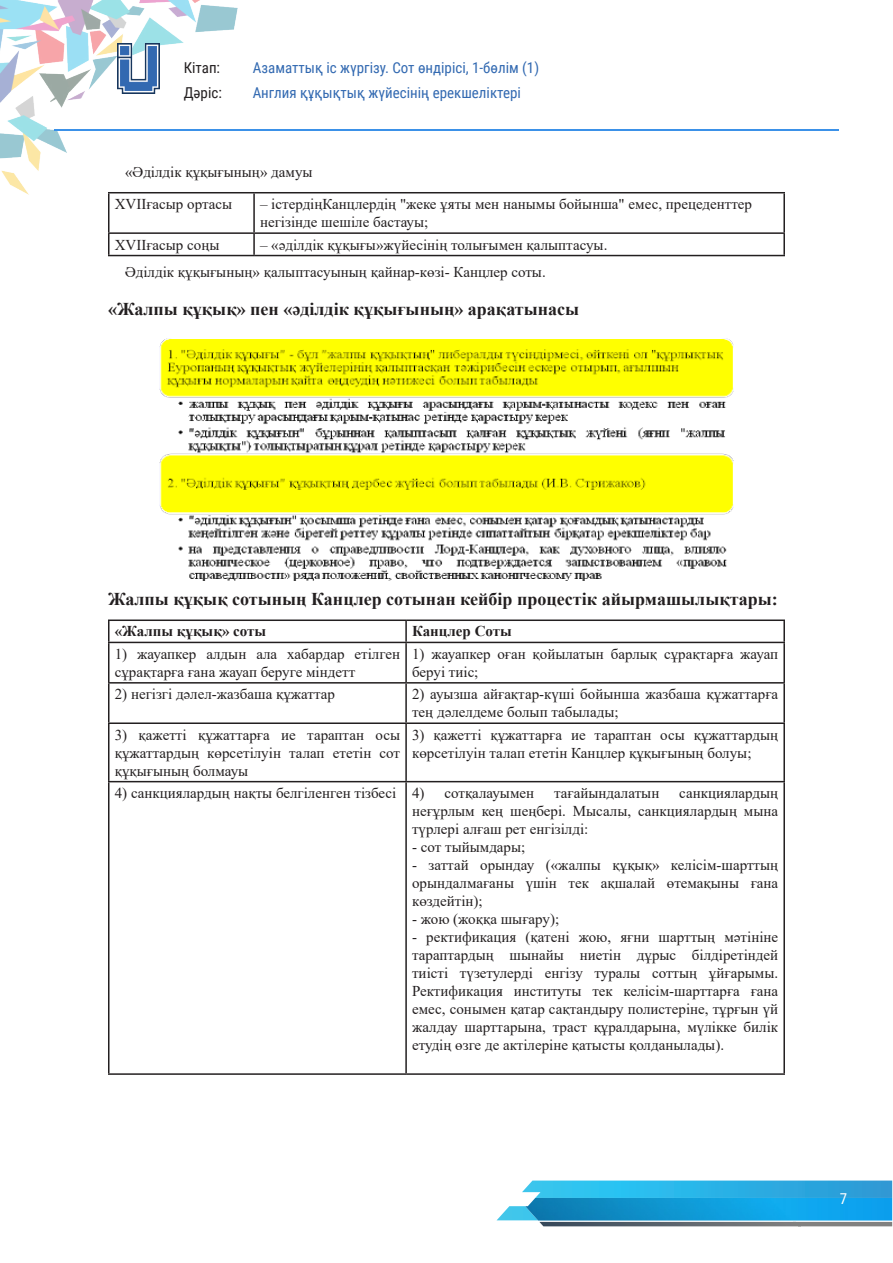
<style>
.page{position:relative;width:893px;height:1263px;background:#fff}
.page>*{position:absolute;margin:0;border:0;box-sizing:border-box;transform-origin:0 0}
.tema{font:700 18px "Times New Roman";color:#231f20}
.t1{font:15px/18px "Times New Roman";color:#231f20}
.t2{font:15px/25.5px "Roboto Condensed";color:#3269b1}
.t3{font:700 15px "Times New Roman";color:#231f20}
.t4{font:15px/25.5px "Roboto Condensed";color:#231f20}
.t5{font:15px "Roboto Condensed";color:#fff}
</style>
<div class="page">
<svg style="left:497px;top:1180px;width:395px;height:46px;background:#5bb6d9"></svg>
<img style="left:525px;top:1198px;width:367px;height:22px">
<img style="left:0;top:0;width:302px;height:195px">
<hr style="left:54px;top:129px;width:785px;height:2px;background:#3b91e8">
<img style="left:118px;top:44px;width:41px;height:49px">
<hr style="left:108px;top:192px;width:146px;height:1px;background:#231f20">
<hr style="left:108px;top:193px;width:2px;height:39px;background:#231f20">
<hr style="left:254px;top:192px;width:531px;height:1px;background:#231f20">
<hr style="left:253px;top:193px;width:2px;height:39px;background:#231f20">
<hr style="left:783px;top:193px;width:2px;height:39px;background:#231f20">
<hr style="left:108px;top:232px;width:146px;height:2px;background:#231f20">
<hr style="left:108px;top:234px;width:2px;height:21px;background:#231f20">
<hr style="left:254px;top:232px;width:531px;height:2px;background:#231f20">
<hr style="left:253px;top:234px;width:2px;height:21px;background:#231f20">
<hr style="left:783px;top:234px;width:2px;height:21px;background:#231f20">
<hr style="left:108px;top:255px;width:146px;height:1px;background:#231f20">
<hr style="left:254px;top:255px;width:531px;height:1px;background:#231f20">
<hr style="left:108px;top:619px;width:298px;height:2px;background:#231f20">
<hr style="left:108px;top:621px;width:2px;height:21px;background:#231f20">
<hr style="left:406px;top:619px;width:379px;height:2px;background:#231f20">
<hr style="left:405px;top:621px;width:2px;height:21px;background:#231f20">
<hr style="left:783px;top:621px;width:2px;height:21px;background:#231f20">
<hr style="left:108px;top:642px;width:298px;height:1px;background:#231f20">
<hr style="left:108px;top:643px;width:2px;height:39px;background:#231f20">
<hr style="left:406px;top:642px;width:379px;height:1px;background:#231f20">
<hr style="left:405px;top:643px;width:2px;height:39px;background:#231f20">
<hr style="left:783px;top:643px;width:2px;height:39px;background:#231f20">
<hr style="left:108px;top:682px;width:298px;height:2px;background:#231f20">
<hr style="left:108px;top:683px;width:2px;height:39px;background:#231f20">
<hr style="left:406px;top:682px;width:379px;height:2px;background:#231f20">
<hr style="left:405px;top:683px;width:2px;height:39px;background:#231f20">
<hr style="left:783px;top:683px;width:2px;height:39px;background:#231f20">
<hr style="left:108px;top:722px;width:298px;height:2px;background:#231f20">
<hr style="left:108px;top:724px;width:2px;height:57px;background:#231f20">
<hr style="left:406px;top:722px;width:379px;height:2px;background:#231f20">
<hr style="left:405px;top:724px;width:2px;height:57px;background:#231f20">
<hr style="left:783px;top:724px;width:2px;height:57px;background:#231f20">
<hr style="left:108px;top:781px;width:298px;height:1px;background:#231f20">
<hr style="left:108px;top:782px;width:2px;height:291px;background:#231f20">
<hr style="left:406px;top:781px;width:379px;height:1px;background:#231f20">
<hr style="left:405px;top:782px;width:2px;height:291px;background:#231f20">
<hr style="left:783px;top:782px;width:2px;height:291px;background:#231f20">
<hr style="left:108px;top:1073px;width:298px;height:2px;background:#231f20">
<hr style="left:406px;top:1073px;width:379px;height:2px;background:#231f20">
<img style="left:159px;top:338px;width:575px;height:242px">
<p class="t4" style="left:184px;top:54px;width:40px">Кітап:<br>Дәріс:</p>
<p class="t2" style="left:253px;top:54px;width:288px">Азаматтық іс жүргізу. Сот өндірісі, 1-бөлім (1)<br>Англия құқықтық жүйесінің ерекшеліктері</p>
<p class="t1" style="left:125px;top:163px;width:189px">«Әділдік құқығының» дамуы</p>
<p class="t1" style="left:115px;top:195px;width:119px">XVIIғасыр ортасы</p>
<p class="t1" style="left:260px;top:195px;width:493px">– істердіңКанцлердің "жеке ұяты мен нанымы бойынша" емес, прецеденттер негізінде шешіле бастауы;</p>
<p class="t1" style="left:115px;top:235px;width:106px">XVIIғасыр соңы</p>
<p class="t1" style="left:260px;top:235px;width:349px">– «әділдік құқығы»жүйесінің толығымен қалыптасуы.</p>
<p class="t1" style="left:125px;top:262px;width:422px">Әділдік құқығының» қалыптасуының қайнар-көзі- Канцлер соты.</p>
<p class="tema" style="left:108px;top:296px;width:473px">«Жалпы құқық» пен «әділдік құқығының» арақатынасы</p>
<p class="tema" style="left:108px;top:586px;width:671px">Жалпы құқық сотының Канцлер сотынан кейбір процестік айырмашылықтары:</p>
<p class="t3" style="left:115px;top:621px;width:153px">«Жалпы құқық» соты</p>
<p class="t3" style="left:412px;top:621px;width:101px">Канцлер Соты</p>
<p class="t1" style="left:115px;top:644px;width:287px">1) жауапкер алдын ала хабардар етілген сұрақтарға ғана жауап беруге міндетт</p>
<p class="t1" style="left:412px;top:644px;width:368px">1) жауапкер оған қойылатын барлық сұрақтарға жауап беруі тиіс;</p>
<p class="t1" style="left:115px;top:685px;width:222px">2) негізгі дәлел-жазбаша құжаттар</p>
<p class="t1" style="left:412px;top:685px;width:368px">2) ауызша айғақтар-күші бойынша жазбаша құжаттарға тең дәлелдеме болып табылады;</p>
<p class="t1" style="left:115px;top:725px;width:287px;text-align:justify">3) қажетті құжаттарға ие тараптан осы құжаттардың көрсетілуін талап ететін сот құқығының болмауы</p>
<p class="t1" style="left:412px;top:725px;width:368px">3) қажетті құжаттарға ие тараптан осы құжаттардың көрсетілуін талап ететін Канцлер құқығының болуы;</p>
<p class="t1" style="left:115px;top:783px;width:283px">4) санкциялардың нақты белгіленген тізбесі</p>
<p class="t1" style="left:412px;top:783px;width:124px">4) сотқалауымен</p>
<p class="t1" style="left:554px;top:783px;width:107px">тағайындалатын</p>
<p class="t1" style="left:412px;top:783px;width:368px;text-align:justify;text-indent:267px">санкциялардың неғұрлым кең шеңбері. Мысалы, санкциялардың мына түрлері алғаш рет енгізілді:</p>
<p class="t1" style="left:412px;top:837px;width:115px">- сот тыйымдары;</p>
<p class="t1" style="left:412px;top:855px;width:368px;text-align:justify">- заттай орындау («жалпы құқық» келісім-шарттың орындалмағаны үшін тек ақшалай өтемақыны ғана көздейтін);</p>
<p class="t1" style="left:412px;top:909px;width:149px">- жою (жоққа шығару);</p>
<p class="t1" style="left:412px;top:927px;width:368px;text-align:justify">- ректификация (қатені жою, яғни шарттың мәтініне тараптардың шынайы ниетін дұрыс білдіретіндей тиісті түзетулерді енгізу туралы соттың ұйғарымы.<br>Ректификация институты тек келісім-шарттарға ғана емес, сонымен қатар сақтандыру полистеріне, тұрғын үй жалдау шарттарына, траст құралдарына, мүлікке билік етудің өзге де актілеріне қатысты қолданылады).</p>
<p class="t5" style="left:840px;top:1188px;width:9px">7</p>
</div>
